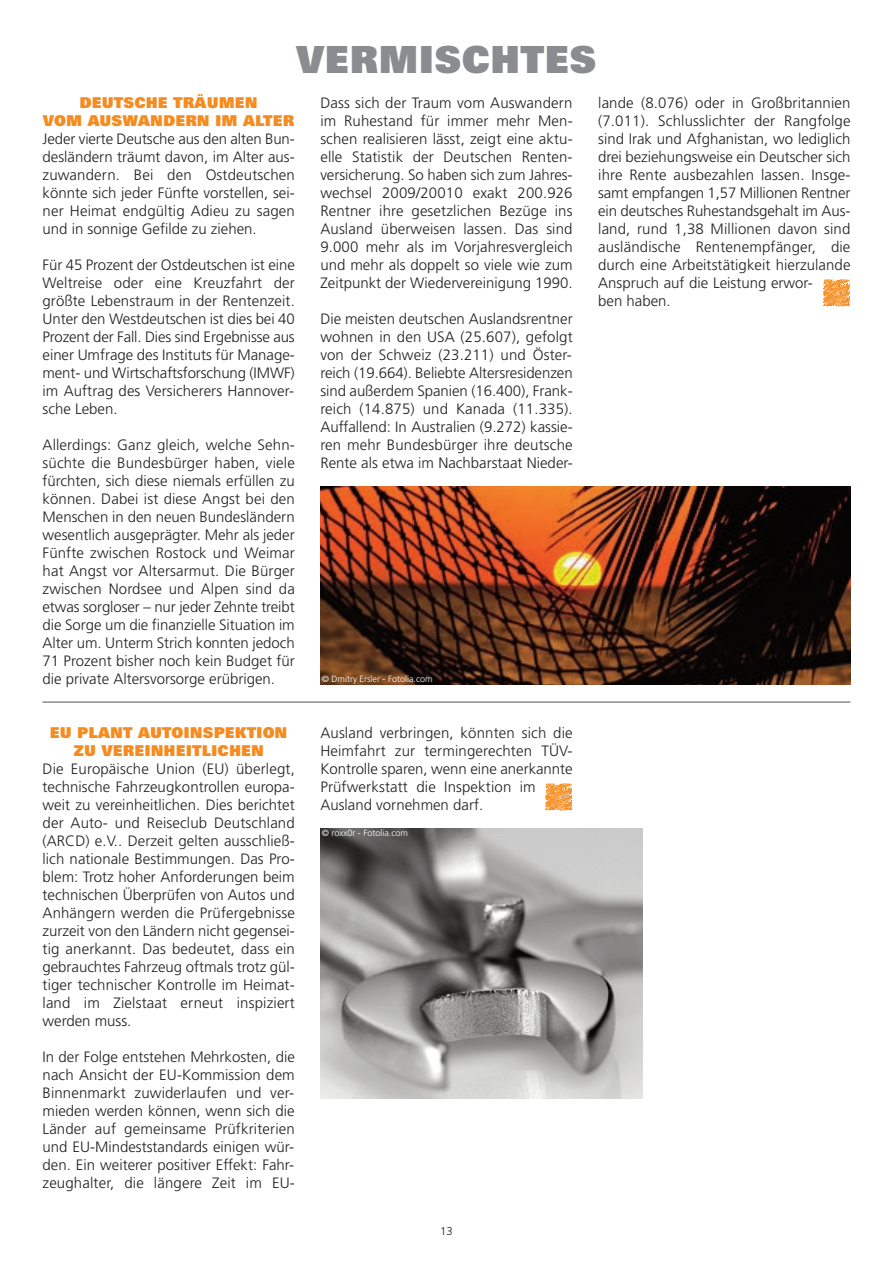
<style>
.page{position:relative;width:893px;height:1263px;background:#fff}
.page>*{position:absolute;margin:0;border:0;box-sizing:border-box;transform-origin:0 0}
.t1{font:900 37.5px "Zurich BT";color:#8a8c8f}
.t2{font:300 15px/18px "Frutiger";color:#231f20;text-align:justify}
.t3{font:900 15px/18px "Zurich BT";color:#f68b1f;text-align:center}
.t4{font:300 11.25px "Frutiger";color:#231f20}
.t5{font:300 9px "Frutiger";color:#fff}
</style>
<div class="page">
<img style="left:320px;top:828px;width:322px;height:270px">
<img style="left:320px;top:486px;width:530px;height:198px">
<svg style="left:823px;top:279px;width:27px;height:28px"></svg>
<hr style="left:43px;top:701px;width:807px;height:2px;background:#8a8c8f">
<svg style="left:545px;top:783px;width:27px;height:28px"></svg>
<h1 class="t1" style="left:296px;top:38px;width:302px">VERMISCHTES</h1>
<p class="t3" style="left:43px;top:94px;width:253px">DEUTSCHE TRÄUMEN<br>VOM AUSWANDERN IM ALTER</p>
<p class="t2" style="left:43px;top:130px;width:254px">Jeder vierte Deutsche aus den alten Bun&shy;desländern träumt davon, im Alter aus&shy;zuwandern. Bei den Ostdeutschen könnte sich jeder Fünfte vorstellen, sei&shy;ner Heimat endgültig Adieu zu sagen und in sonnige Gefilde zu ziehen.</p>
<p class="t2" style="left:43px;top:256px;width:254px">Für 45 Prozent der Ostdeutschen ist eine Weltreise oder eine Kreuzfahrt der größte Lebenstraum in der Rentenzeit.<br>Unter den Westdeutschen ist dies bei 40<br>Prozent der Fall. Dies sind Ergebnisse aus einer Umfrage des Instituts für Manage&shy;ment- und Wirtschaftsforschung (IMWF) im Auftrag des Versicherers Hannover&shy;sche Leben.</p>
<p class="t2" style="left:43px;top:436px;width:254px">Allerdings: Ganz gleich, welche Sehn&shy;süchte die Bundesbürger haben, viele fürchten, sich diese niemals erfüllen zu können. Dabei ist diese Angst bei den Menschen in den neuen Bundesländern wesentlich ausgeprägter. Mehr als jeder Fünfte zwischen Rostock und Weimar hat Angst vor Altersarmut. Die Bürger zwischen Nordsee und Alpen sind da etwas sorgloser – nur jeder Zehnte treibt die Sorge um die finanzielle Situation im Alter um. Unterm Strich konnten jedoch 71 Prozent bisher noch kein Budget für die private Altersvorsorge erübrigen.</p>
<p class="t3" style="left:50px;top:724px;width:239px">EU PLANT AUTOINSPEKTION<br>ZU VEREINHEITLICHEN</p>
<p class="t2" style="left:43px;top:760px;width:254px">Die Europäische Union (EU) überlegt, technische Fahrzeugkontrollen europa&shy;weit zu vereinheitlichen. Dies berichtet der Auto- und Reiseclub Deutschland (ARCD) e.V.. Derzeit gelten ausschließ&shy;lich nationale Bestimmungen. Das Pro&shy;blem: Trotz hoher Anforderungen beim technischen Überprüfen von Autos und Anhängern werden die Prüfergebnisse zurzeit von den Ländern nicht gegensei&shy;tig anerkannt. Das bedeutet, dass ein gebrauchtes Fahrzeug oftmals trotz gül&shy;tiger technischer Kontrolle im Heimat&shy;land im Zielstaat erneut inspiziert werden muss.</p>
<p class="t2" style="left:43px;top:1048px;width:254px">In der Folge entstehen Mehrkosten, die nach Ansicht der EU-Kommission dem Binnenmarkt zuwiderlaufen und ver&shy;mieden werden können, wenn sich die Länder auf gemeinsame Prüfkriterien und EU-Mindeststandards einigen wür&shy;den. Ein weiterer positiver Effekt: Fahr&shy;zeughalter, die längere Zeit im EU-</p>
<p class="t2" style="left:320px;top:94px;width:254px">Dass sich der Traum vom Auswandern im Ruhestand für immer mehr Men&shy;schen realisieren lässt, zeigt eine aktu&shy;elle Statistik der Deutschen Renten&shy;versicherung. So haben sich zum Jahres&shy;wechsel 2009/20010 exakt 200.926<br>Rentner ihre gesetzlichen Bezüge ins Ausland überweisen lassen. Das sind 9.000 mehr als im Vorjahresvergleich und mehr als doppelt so viele wie zum Zeitpunkt der Wiedervereinigung 1990.</p>
<p class="t2" style="left:320px;top:310px;width:254px">Die meisten deutschen Auslandsrentner wohnen in den USA (25.607), gefolgt von der Schweiz (23.211) und Öster&shy;reich (19.664). Beliebte Altersresidenzen sind außerdem Spanien (16.400), Frank&shy;reich (14.875) und Kanada (11.335).<br>Auffallend: In Australien (9.272) kassie&shy;ren mehr Bundesbürger ihre deutsche Rente als etwa im Nachbarstaat Nieder-</p>
<p class="t5" style="left:322px;top:674px;width:112px">© Dmitry Ersler - Fotolia.com</p>
<p class="t2" style="left:320px;top:724px;width:254px;text-align:left">Ausland verbringen, könnten sich die Heimfahrt zur termingerechten TÜV-Kontrolle sparen, wenn eine anerkannte Prüfwerkstatt die Inspektion im Ausland vornehmen darf.</p>
<p class="t5" style="left:322px;top:828px;width:88px">© roxx0r - Fotolia.com</p>
<p class="t4" style="left:440px;top:1224px;width:14px">13</p>
<p class="t2" style="left:598px;top:94px;width:254px;text-align:left">lande (8.076) oder in Großbritannien (7.011). Schlusslichter der Rangfolge sind Irak und Afghanistan, wo lediglich drei beziehungsweise ein Deutscher sich ihre Rente ausbezahlen lassen. Insge&shy;samt empfangen 1,57 Millionen Rentner ein deutsches Ruhestandsgehalt im Aus&shy;land, rund 1,38 Millionen davon sind ausländische Rentenempfänger, die durch eine Arbeitstätigkeit hierzulande Anspruch auf die Leistung erwor-<br>ben haben.</p>
</div>
